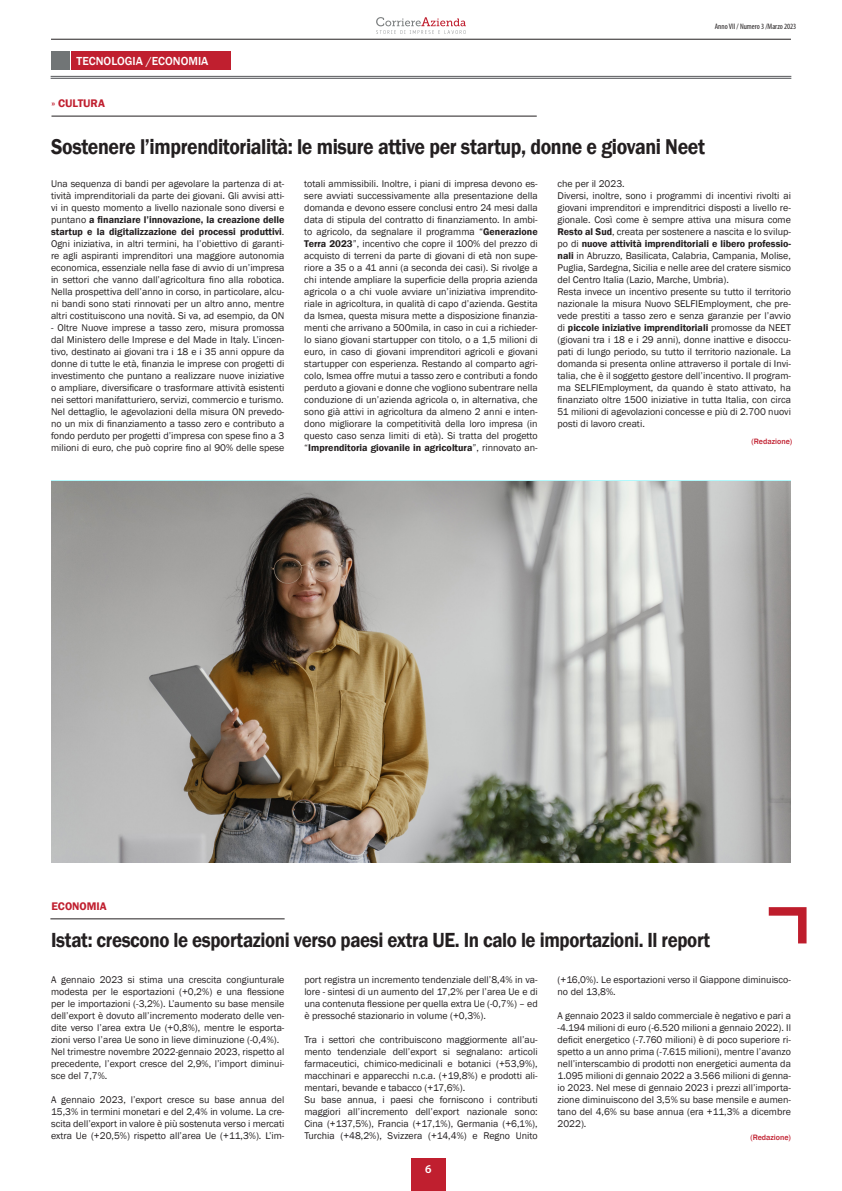
<style>
.page{position:relative;width:842px;height:1191px;background:#fff}
.page>*{position:absolute;margin:0;border:0;box-sizing:border-box;transform-origin:0 0}
.t1{font:600 22px "Franklin Gothic";letter-spacing:-.02em;color:#231f20;scale:.9 1}
.t2{font:600 21px "Franklin Gothic";letter-spacing:-.02em;color:#231f20;scale:.9 1}
.t3{font:500 12px "Franklin Gothic";color:#fff}
.t4{font:600 12px "Myriad Pro";color:#fff}
.t5{font:600 11.3px "Franklin Gothic";color:#c01f2f}
.t6{font:10px/12px "Franklin Gothic";color:#231f20;text-align:justify}
.t7{font:condensed 8px "Myriad Pro";color:#231f20}
.t8{font:500 8px "Franklin Gothic";color:#c01f2f}
.s1{font-weight:600}
</style>
<div class="page">
<div style="left:411px;top:1158px;width:34px;height:33px;background:#c01f2f"></div>
<svg style="left:376px;top:17px;width:90px;height:17px"></svg>
<hr style="left:51px;top:39px;width:740px;height:1px;background:#231f20">
<div style="left:71px;top:51px;width:160px;height:19px;background:#c01f2f"></div>
<div style="left:51px;top:51px;width:18px;height:19px;background:#717576"></div>
<hr style="left:51px;top:76px;width:740px;height:1px;background:#6c6d70">
<hr style="left:51px;top:78px;width:740px;height:1px;background:#6c6d70">
<hr style="left:51px;top:116px;width:486px;height:1px;background:#231f20">
<img style="left:51px;top:481px;width:740px;height:381px">
<hr style="left:50px;top:918px;width:235px;height:1px;background:#231f20">
<svg style="left:768px;top:907px;width:39px;height:37px"></svg>
<p class="t3" style="left:77px;top:53px;width:133px">TECNOLOGIA /ECONOMIA</p>
<p class="t5" style="left:51px;top:96px;width:55px">» CULTURA</p>
<p class="t7" style="left:715px;top:21px;width:83px">Anno VII / Numero 3 /Marzo 2023</p>
<h1 class="t1" style="left:51px;top:133px;width:728px">Sostenere l’imprenditorialità: le misure attive per startup, donne e giovani Neet</h1>
<p class="t6" style="left:51px;top:178px;width:235px">Una sequenza di bandi per agevolare la partenza di at&shy;tività imprenditoriali da parte dei giovani. Gli avvisi atti&shy;vi in questo momento a livello nazionale sono diversi e puntano <span class="s1">a finanziare l’innovazione, la creazione delle startup e la digitalizzazione dei processi produttivi</span>.<br>Ogni iniziativa, in altri termini, ha l’obiettivo di garanti&shy;re agli aspiranti imprenditori una maggiore autonomia economica, essenziale nella fase di avvio di un’impresa in settori che vanno dall’agricoltura fino alla robotica.<br>Nella prospettiva dell’anno in corso, in particolare, alcu&shy;ni bandi sono stati rinnovati per un altro anno, mentre altri costituiscono una novità. Si va, ad esempio, da ON</p>
<p class="t6" style="left:51px;top:322px;width:235px">- Oltre Nuove imprese a tasso zero, misura promossa dal Ministero delle Imprese e del Made in Italy. L’incen&shy;tivo, destinato ai giovani tra i 18 e i 35 anni oppure da donne di tutte le età, finanzia le imprese con progetti di investimento che puntano a realizzare nuove iniziative o ampliare, diversificare o trasformare attività esistenti nei settori manifatturiero, servizi, commercio e turismo.<br>Nel dettaglio, le agevolazioni della misura ON prevedo&shy;no un mix di finanziamento a tasso zero e contributo a fondo perduto per progetti d’impresa con spese fino a 3 milioni di euro, che può coprire fino al 90% delle spese</p>
<p class="t6" style="left:304px;top:178px;width:235px">totali ammissibili. Inoltre, i piani di impresa devono es&shy;sere avviati successivamente alla presentazione della domanda e devono essere conclusi entro 24 mesi dalla data di stipula del contratto di finanziamento. In ambi&shy;to agricolo, da segnalare il programma “<span class="s1">Generazione Terra 2023</span>”, incentivo che copre il 100% del prezzo di acquisto di terreni da parte di giovani di età non supe&shy;riore a 35 o a 41 anni (a seconda dei casi). Si rivolge a chi intende ampliare la superficie della propria azienda agricola o a chi vuole avviare un’iniziativa imprendito&shy;riale in agricoltura, in qualità di capo d’azienda. Gestita da Ismea, questa misura mette a disposizione finanzia&shy;menti che arrivano a 500mila, in caso in cui a richieder&shy;lo siano giovani startupper con titolo, o a 1,5 milioni di euro, in caso di giovani imprenditori agricoli e giovani startupper con esperienza. Restando al comparto agri&shy;colo, Ismea offre mutui a tasso zero e contributi a fondo perduto a giovani e donne che vogliono subentrare nella conduzione di un’azienda agricola o, in alternativa, che sono già attivi in agricoltura da almeno 2 anni e inten&shy;dono migliorare la competitività della loro impresa (in questo caso senza limiti di età). Si tratta del progetto “<span class="s1">Imprenditoria giovanile in agricoltura</span>”, rinnovato an-</p>
<p class="t6" style="left:557px;top:178px;width:235px;text-align:left">che per il 2023.<br>Diversi, inoltre, sono i programmi di incentivi rivolti ai giovani imprenditori e imprenditrici disposti a livello re&shy;gionale. Così come è sempre attiva una misura come <span class="s1">Resto al Sud</span>, creata per sostenere a nascita e lo svilup&shy;po di <span class="s1">nuove attività imprenditoriali e libero professio&shy;nali</span> in Abruzzo, Basilicata, Calabria, Campania, Molise, Puglia, Sardegna, Sicilia e nelle aree del cratere sismico del Centro Italia (Lazio, Marche, Umbria).<br>Resta invece un incentivo presente su tutto il territorio nazionale la misura Nuovo SELFIEmployment, che pre&shy;vede prestiti a tasso zero e senza garanzie per l’avvio di <span class="s1">piccole iniziative imprenditoriali</span> promosse da NEET (giovani tra i 18 e i 29 anni), donne inattive e disoccu&shy;pati di lungo periodo, su tutto il territorio nazionale. La domanda si presenta online attraverso il portale di Invi&shy;talia, che è il soggetto gestore dell’incentivo. Il program&shy;ma SELFIEmployment, da quando è stato attivato, ha finanziato oltre 1500 iniziative in tutta Italia, con circa 51 milioni di agevolazioni concesse e più di 2.700 nuovi posti di lavoro creati.</p>
<p class="t8" style="left:751px;top:436px;width:42px">(Redazione)</p>
<p class="t5" style="left:52px;top:899px;width:57px">ECONOMIA</p>
<h2 class="t2" style="left:51px;top:927px;width:734px">Istat: crescono le esportazioni verso paesi extra UE. In calo le importazioni. Il report</h2>
<p class="t6" style="left:51px;top:974px;width:235px;text-align:left">A gennaio 2023 si stima una crescita congiunturale modesta per le esportazioni (+0,2%) e una flessione per le importazioni (-3,2%). L’aumento su base mensile dell’export è dovuto all’incremento moderato delle ven&shy;dite verso l’area extra Ue (+0,8%), mentre le esporta&shy;zioni verso l’area Ue sono in lieve diminuzione (-0,4%).<br>Nel trimestre novembre 2022-gennaio 2023, rispetto al precedente, l’export cresce del 2,9%, l’import diminui&shy;sce del 7,7%.</p>
<p class="t6" style="left:51px;top:1094px;width:235px">A gennaio 2023, l’export cresce su base annua del 15,3% in termini monetari e del 2,4% in volume. La cre&shy;scita dell’export in valore è più sostenuta verso i mercati extra Ue (+20,5%) rispetto all’area Ue (+11,3%). L’im-</p>
<p class="t6" style="left:304px;top:974px;width:235px">port registra un incremento tendenziale dell’8,4% in va&shy;lore - sintesi di un aumento del 17,2% per l’area Ue e di una contenuta flessione per quella extra Ue (-0,7%) – ed è pressoché stazionario in volume (+0,3%).</p>
<p class="t6" style="left:304px;top:1034px;width:235px;text-align:left">Tra i settori che contribuiscono maggiormente all’au&shy;mento tendenziale dell’export si segnalano: articoli farmaceutici, chimico-medicinali e botanici (+53,9%), macchinari e apparecchi n.c.a. (+19,8%) e prodotti ali&shy;mentari, bevande e tabacco (+17,6%).<br>Su base annua, i paesi che forniscono i contributi maggiori all’incremento dell’export nazionale sono:<br>Cina (+137,5%), Francia (+17,1%), Germania (+6,1%), Turchia (+48,2%), Svizzera (+14,4%) e Regno Unito</p>
<p class="t4" style="left:425px;top:1160px;width:8px">6</p>
<p class="t6" style="left:558px;top:974px;width:235px">(+16,0%). Le esportazioni verso il Giappone diminuisco&shy;no del 13,8%.</p>
<p class="t6" style="left:558px;top:1010px;width:235px">A gennaio 2023 il saldo commerciale è negativo e pari a -4.194 milioni di euro (-6.520 milioni a gennaio 2022). Il deficit energetico (-7.760 milioni) è di poco superiore ri&shy;spetto a un anno prima (-7.615 milioni), mentre l’avanzo nell’interscambio di prodotti non energetici aumenta da 1.095 milioni di gennaio 2022 a 3.566 milioni di genna&shy;io 2023. Nel mese di gennaio 2023 i prezzi all’importa&shy;zione diminuiscono del 3,5% su base mensile e aumen&shy;tano del 4,6% su base annua (era +11,3% a dicembre 2022).</p>
<p class="t8" style="left:750px;top:1132px;width:42px">(Redazione)</p>
</div>
